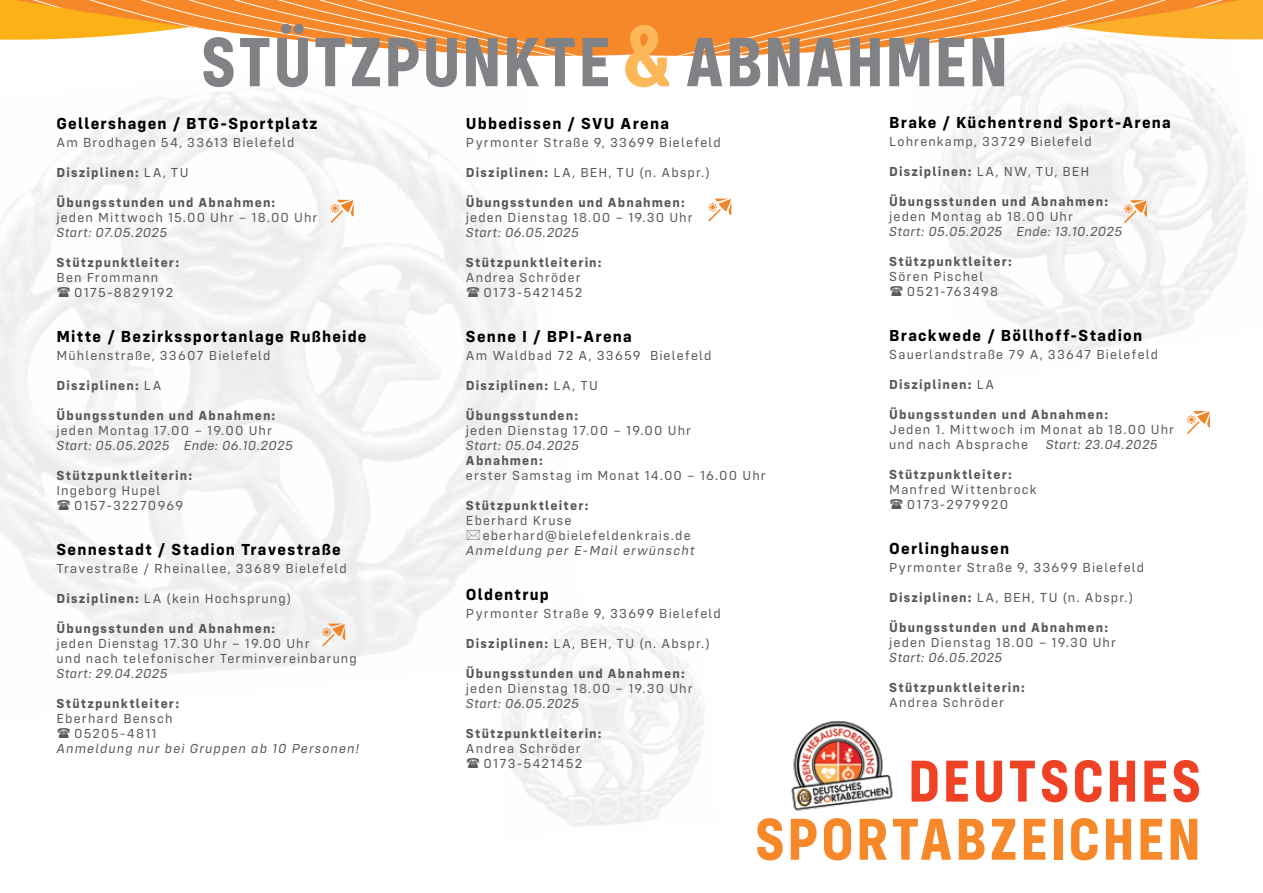
<style>
.page{position:relative;width:1263px;height:893px;background:#fff}
.page>*{position:absolute;margin:0;border:0;box-sizing:border-box;transform-origin:0 0}
.t1{font:700 72px "Config Condensed";letter-spacing:.03em;color:#808285}
.t2{font:700 61.05px "Config Condensed";letter-spacing:.045em;color:#f68829}
.t3{font:700 61.05px "Config Condensed";letter-spacing:.05em;color:#ef4123}
.t4{font:700 16.5px "Config";letter-spacing:.075em;color:#000101}
.t5{font:700 16.5px "Config";letter-spacing:.075em;color:#000}
.t6{font:13.5px/15px "Config";letter-spacing:.085em;color:#58595b}
.t7{font:700 13.5px "Config";letter-spacing:.085em;color:#58595b}
.t8{font:italic 13.5px "Config";letter-spacing:.035em;color:#58595b}
.t9{font:italic 13.5px "Config";letter-spacing:.08em;color:#58595b}
.s1{font-size:90px;color:#fcb858}
.s2{font-weight:400}
.s3{font-weight:700}
</style>
<div class="page">
<svg style="left:0;top:0;width:1263px;height:66px"></svg>
<img style="left:791px;top:721px;width:102px;height:90px">
<svg style="left:331px;top:200px;width:23px;height:23px"></svg>
<svg style="left:322px;top:624px;width:23px;height:22px"></svg>
<svg style="left:708px;top:199px;width:23px;height:23px"></svg>
<svg style="left:1124px;top:200px;width:23px;height:23px"></svg>
<svg style="left:1187px;top:411px;width:23px;height:23px"></svg>
<svg style="left:467px;top:286px;width:12px;height:11px"></svg>
<svg style="left:467px;top:530px;width:13px;height:10px"></svg>
<svg style="left:58px;top:287px;width:12px;height:10px"></svg>
<h1 class="t1" style="left:201px;top:20px;width:808px">STÜTZPUNKTE <span class="s1">&amp;</span> ABNAHMEN</h1>
<p class="t5" style="left:57px;top:113px;width:263px">Gellershagen / BTG-Sportplatz</p>
<p class="t6" style="left:57px;top:135px;width:239px">Am Brodhagen 54, 33613 Bielefeld</p>
<p class="t7" style="left:57px;top:164px;width:134px">Disziplinen: <span class="s2">LA, TU</span></p>
<p class="t7" style="left:57px;top:194px;width:220px">Übungsstunden und Abnahmen:</p>
<p class="t6" style="left:57px;top:210px;width:262px">jeden Mittwoch 15.00 Uhr – 18.00 Uhr</p>
<p class="t8" style="left:57px;top:224px;width:112px">Start: 07.05.2025</p>
<p class="t7" style="left:57px;top:254px;width:124px">Stützpunktleiter:</p>
<p class="t6" style="left:74px;top:270px;width:101px;text-indent:-18px">Ben Frommann<br>0175-8829192</p>
<p class="t5" style="left:57px;top:326px;width:312px">Mitte / Bezirkssportanlage Rußheide</p>
<p class="t6" style="left:57px;top:348px;width:215px">Mühlenstraße, 33607 Bielefeld</p>
<p class="t7" style="left:57px;top:377px;width:106px">Disziplinen: <span class="s2">LA</span></p>
<p class="t7" style="left:57px;top:407px;width:220px">Übungsstunden und Abnahmen:</p>
<p class="t6" style="left:57px;top:423px;width:217px">jeden Montag 17.00 – 19.00 Uhr</p>
<p class="t8" style="left:57px;top:437px;width:238px">Start: 05.05.2025 Ende: 06.10.2025</p>
<p class="t7" style="left:57px;top:467px;width:137px">Stützpunktleiterin:</p>
<p class="t6" style="left:74px;top:483px;width:111px;text-indent:-18px">Ingeborg Hupel<br>0157-32270969</p>
<p class="t4" style="left:57px;top:539px;width:286px">Sennestadt / Stadion Travestraße</p>
<p class="t6" style="left:57px;top:561px;width:292px">Travestraße / Rheinallee, 33689 Bielefeld</p>
<p class="t6" style="left:57px;top:591px;width:236px"><span class="s3">Disziplinen:</span> LA (kein Hochsprung)</p>
<p class="t7" style="left:57px;top:620px;width:220px">Übungsstunden und Abnahmen:</p>
<p class="t6" style="left:57px;top:636px;width:302px">jeden Dienstag 17.30 Uhr – 19.00 Uhr<br>und nach telefonischer Terminvereinbarung</p>
<p class="t8" style="left:57px;top:665px;width:112px">Start: 29.04.2025</p>
<p class="t7" style="left:57px;top:695px;width:124px">Stützpunktleiter:</p>
<p class="t6" style="left:57px;top:711px;width:118px;text-align:center">Eberhard Bensch<br>05205-4811</p>
<p class="t9" style="left:57px;top:740px;width:304px">Anmeldung nur bei Gruppen ab 10 Personen!</p>
<p class="t4" style="left:889px;top:113px;width:283px">Brake / Küchentrend Sport-Arena</p>
<p class="t6" style="left:889px;top:134px;width:204px">Lohrenkamp, 33729 Bielefeld</p>
<p class="t7" style="left:889px;top:164px;width:202px">Disziplinen: <span class="s2">LA, NW, TU, BEH</span></p>
<p class="t7" style="left:889px;top:194px;width:220px">Übungsstunden und Abnahmen:</p>
<p class="t6" style="left:889px;top:209px;width:185px">jeden Montag ab 18.00 Uhr</p>
<p class="t8" style="left:889px;top:224px;width:234px">Start: 05.05.2025 Ende: 13.10.2025</p>
<p class="t7" style="left:889px;top:254px;width:124px">Stützpunktleiter:</p>
<p class="t6" style="left:907px;top:269px;width:93px;text-indent:-18px">Sören Pischel<br>0521-763498</p>
<p class="t4" style="left:889px;top:326px;width:254px">Brackwede / Böllhoff-Stadion</p>
<p class="t6" style="left:889px;top:347px;width:270px">Sauerlandstraße 79 A, 33647 Bielefeld</p>
<p class="t7" style="left:889px;top:377px;width:106px">Disziplinen: <span class="s2">LA</span></p>
<p class="t7" style="left:889px;top:407px;width:220px">Übungsstunden und Abnahmen:</p>
<p class="t6" style="left:889px;top:422px;width:286px">Jeden 1. Mittwoch im Monat ab 18.00 Uhr und nach Absprache</p>
<p class="t4" style="left:466px;top:113px;width:205px">Ubbedissen / SVU Arena</p>
<p class="t6" style="left:466px;top:135px;width:256px">Pyrmonter Straße 9, 33699 Bielefeld</p>
<p class="t6" style="left:466px;top:165px;width:245px"><span class="s3">Disziplinen:</span> LA, BEH, TU (n. Abspr.)</p>
<p class="t7" style="left:466px;top:194px;width:220px">Übungsstunden und Abnahmen:</p>
<p class="t6" style="left:466px;top:210px;width:228px">jeden Dienstag 18.00 – 19.30 Uhr</p>
<p class="t8" style="left:466px;top:224px;width:114px">Start: 06.05.2025</p>
<p class="t7" style="left:466px;top:254px;width:137px">Stützpunktleiterin:</p>
<p class="t6" style="left:466px;top:270px;width:118px;text-align:right">Andrea Schröder<br>0173-5421452</p>
<p class="t4" style="left:466px;top:326px;width:167px">Senne I / BPI-Arena</p>
<p class="t6" style="left:466px;top:348px;width:247px">Am Waldbad 72 A, 33659 Bielefeld</p>
<p class="t7" style="left:466px;top:377px;width:134px">Disziplinen: <span class="s2">LA, TU</span></p>
<p class="t7" style="left:466px;top:407px;width:114px">Übungsstunden:</p>
<p class="t6" style="left:466px;top:423px;width:227px">jeden Dienstag 17.00 – 19.00 Uhr</p>
<p class="t8" style="left:466px;top:437px;width:114px">Start: 05.04.2025</p>
<p class="t7" style="left:466px;top:452px;width:78px">Abnahmen:</p>
<p class="t6" style="left:466px;top:468px;width:301px">erster Samstag im Monat 14.00 – 16.00 Uhr</p>
<p class="t7" style="left:466px;top:497px;width:124px">Stützpunktleiter:</p>
<p class="t6" style="left:483px;top:513px;width:210px;text-indent:-17px">Eberhard Kruse eberhard@bielefeldenkrais.de</p>
<p class="t9" style="left:466px;top:542px;width:230px">Anmeldung per E-Mail erwünscht</p>
<p class="t4" style="left:466px;top:584px;width:84px">Oldentrup</p>
<p class="t6" style="left:466px;top:606px;width:256px">Pyrmonter Straße 9, 33699 Bielefeld</p>
<p class="t6" style="left:466px;top:636px;width:245px"><span class="s3">Disziplinen:</span> LA, BEH, TU (n. Abspr.)</p>
<p class="t7" style="left:466px;top:665px;width:220px">Übungsstunden und Abnahmen:</p>
<p class="t6" style="left:466px;top:681px;width:228px">jeden Dienstag 18.00 – 19.30 Uhr</p>
<p class="t8" style="left:466px;top:695px;width:114px">Start: 06.05.2025</p>
<p class="t7" style="left:466px;top:725px;width:137px">Stützpunktleiterin:</p>
<p class="t6" style="left:466px;top:741px;width:118px;text-align:right">Andrea Schröder<br>0173-5421452</p>
<p class="t8" style="left:1046px;top:437px;width:113px">Start: 23.04.2025</p>
<p class="t7" style="left:889px;top:467px;width:124px">Stützpunktleiter:</p>
<p class="t6" style="left:907px;top:482px;width:131px;text-indent:-18px">Manfred Wittenbrock<br>0173-2979920</p>
<p class="t4" style="left:889px;top:539px;width:121px">Oerlinghausen</p>
<p class="t6" style="left:889px;top:560px;width:256px">Pyrmonter Straße 9, 33699 Bielefeld</p>
<p class="t6" style="left:889px;top:590px;width:245px"><span class="s3">Disziplinen:</span> LA, BEH, TU (n. Abspr.)</p>
<p class="t7" style="left:889px;top:620px;width:220px">Übungsstunden und Abnahmen:</p>
<p class="t6" style="left:889px;top:635px;width:228px">jeden Dienstag 18.00 – 19.30 Uhr</p>
<p class="t8" style="left:889px;top:650px;width:114px">Start: 06.05.2025</p>
<p class="t7" style="left:889px;top:680px;width:137px">Stützpunktleiterin:</p>
<p class="t6" style="left:889px;top:695px;width:116px">Andrea Schröder</p>
<h2 class="t3" style="left:908px;top:746px;width:294px">DEUTSCHES</h2>
<h2 class="t2" style="left:755px;top:804px;width:447px">SPORTABZEICHEN</h2>
</div>
